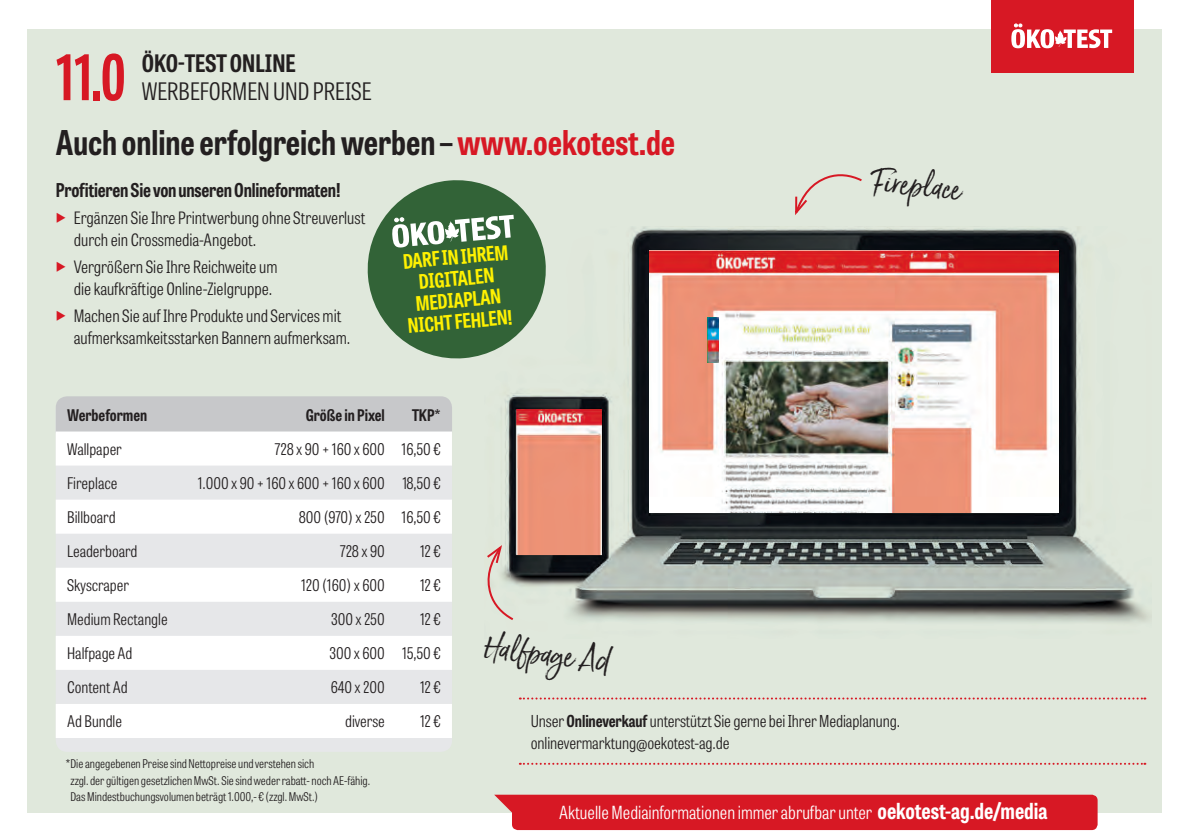
<style>
.page{position:relative;width:1191px;height:840px;background:#fff}
.page>*{position:absolute;margin:0;border:0;box-sizing:border-box;transform-origin:0 0}
.t1{font:700 62.4px "Tablet Gothic Compressed";color:#d71824}
.t2{font:700 34px "Tablet Gothic Condensed";color:#231f20}
.t3{font:30px "Born Ready";color:#231f20}
.t4{font:300 24px "Tablet Gothic Condensed";color:#231f20}
.t5{font:700 24px "Tablet Gothic Condensed";color:#231f20}
.t6{font:700 20px/21.6px "Tablet Gothic Condensed";color:#fff101;text-align:center}
.t7{font:700 19px "Tablet Gothic Condensed";letter-spacing:-.01em;color:#231f20}
.t8{font:300 18px "Tablet Gothic Condensed";color:#fff}
.t9{font:300 17px/21.6px "Tablet Gothic Condensed";color:#231f20}
.t10{font:300 16.4px/22px "Tablet Gothic Condensed";letter-spacing:-.005em;color:#231f20}
.t11{font:300 16px "Tablet Gothic Condensed";color:#231f20}
.t12{font:700 16px "Tablet Gothic Condensed";color:#231f20}
.t13{font:300 12px/16px "Tablet Gothic Condensed";color:#231f20}
.s1{color:#d71824}
.s2{font-weight:700}
.s3{font-weight:700;font-size:22px}
</style>
<div class="page">
<div style="left:27px;top:29px;width:1134px;height:783px;background:#e0e8dc"></div>
<div style="left:991px;top:0;width:142px;height:72px;background:#d71824"></div>
<svg style="left:1011px;top:23px;width:101px;height:25px"></svg>
<img style="left:505px;top:227px;width:646px;height:396px">
<img style="left:649px;top:251px;width:409px;height:261px">
<div style="left:56px;top:397px;width:396px;height:354px;background:#e6e7e9;border-radius:11px"></div>
<div style="left:56px;top:396px;width:396px;height:47px;background:#c7c8ca;border-radius:11px"></div>
<svg style="left:56px;top:431px;width:396px;height:306px;fill:#fff"></svg>
<svg style="left:520px;top:697px;width:625px;height:2px"></svg>
<svg style="left:520px;top:762px;width:625px;height:2px"></svg>
<svg style="left:367px;top:180px;width:183px;height:182px"></svg>
<img style="left:516px;top:409px;width:86px;height:145px">
<div style="left:494px;top:794px;width:603px;height:35px;background:#d71824"></div>
<img style="left:708px;top:317px;width:11px;height:45px">
<svg style="left:795px;top:174px;width:67px;height:41px"></svg>
<svg style="left:487px;top:542px;width:28px;height:79px"></svg>
<h1 class="t1" style="left:56px;top:34px;width:72px">11.0</h1>
<h3 class="t5" style="left:142px;top:47px;width:155px">ÖKO-TEST ONLINE</h3>
<h3 class="t4" style="left:142px;top:75px;width:231px">WERBEFORMEN UND PREISE</h3>
<h2 class="t2" style="left:56px;top:119px;width:621px">Auch online erfolgreich werben – <span class="s1">www.oekotest.de</span></h2>
<p class="t7" style="left:56px;top:177px;width:287px">Profitieren Sie von unseren Onlineformaten!</p>
<p class="t9" style="left:74px;top:206px;width:293px;text-indent:-18px"><span class="s1">◆</span> Ergänzen Sie Ihre Printwerbung ohne Streuverlust durch ein Crossmedia-Angebot.</p>
<p class="t9" style="left:74px;top:255px;width:205px;text-indent:-18px"><span class="s1">◆</span> Vergrößern Sie Ihre Reichweite um die kaufkräftige Online-Zielgruppe.</p>
<p class="t9" style="left:74px;top:304px;width:278px;text-indent:-18px"><span class="s1">◆</span> Machen Sie auf Ihre Produkte und Services mit aufmerksamkeitsstarken Bannern aufmerksam.</p>
<p class="t6" style="left:401px;top:250px;width:108px;rotate:-5deg">DARF IN IHREM<br>DIGITALEN<br>MEDIAPLAN<br>NICHT FEHLEN!</p>
<h3 class="t3" style="left:872px;top:162px;width:94px;rotate:6deg">Fireplace</h3>
<p class="t12" style="left:67px;top:403px;width:82px">Werbeformen</p>
<p class="t12" style="left:306px;top:403px;width:81px">Größe in Pixel</p>
<p class="t12" style="left:412px;top:403px;width:30px">TKP*</p>
<p class="t11" style="left:67px;top:438px;width:56px">Wallpaper</p>
<p class="t11" style="left:275px;top:438px;width:167px">728 x 90 + 160 x 600 16,50 €</p>
<p class="t11" style="left:67px;top:472px;width:52px">Fireplace</p>
<p class="t11" style="left:198px;top:472px;width:244px">1.000 x 90 + 160 x 600 + 160 x 600 18,50 €</p>
<p class="t11" style="left:67px;top:506px;width:50px">Billboard</p>
<p class="t11" style="left:299px;top:506px;width:143px">800 (970) x 250 16,50 €</p>
<p class="t11" style="left:67px;top:540px;width:72px">Leaderboard</p>
<p class="t11" style="left:340px;top:540px;width:46px">728 x 90</p>
<p class="t11" style="left:420px;top:540px;width:22px">12 €</p>
<p class="t11" style="left:67px;top:574px;width:63px">Skyscraper</p>
<p class="t11" style="left:301px;top:574px;width:85px">120 (160) x 600</p>
<p class="t11" style="left:420px;top:574px;width:22px">12 €</p>
<p class="t11" style="left:67px;top:608px;width:102px">Medium Rectangle</p>
<p class="t11" style="left:331px;top:608px;width:55px">300 x 250</p>
<p class="t11" style="left:420px;top:608px;width:22px">12 €</p>
<p class="t11" style="left:67px;top:642px;width:67px">Halfpage Ad</p>
<p class="t11" style="left:329px;top:642px;width:113px">300 x 600 15,50 €</p>
<p class="t11" style="left:67px;top:676px;width:62px">Content Ad</p>
<p class="t11" style="left:331px;top:676px;width:55px">640 x 200</p>
<p class="t11" style="left:420px;top:676px;width:22px">12 €</p>
<p class="t11" style="left:67px;top:710px;width:56px">Ad Bundle</p>
<p class="t11" style="left:345px;top:710px;width:41px">diverse</p>
<p class="t11" style="left:420px;top:710px;width:22px">12 €</p>
<p class="t13" style="left:70px;top:755px;width:301px;text-indent:-4px">*Die angegebenen Preise sind Nettopreise und verstehen sich<br>zzgl. der gültigen gesetzlichen MwSt. Sie sind weder rabatt- noch AE-fähig.<br>Das Mindestbuchungsvolumen beträgt 1.000,- € (zzgl. MwSt.)</p>
<h3 class="t3" style="left:487px;top:628px;width:127px;rotate:6deg">Halfpage Ad</h3>
<p class="t10" style="left:531px;top:708px;width:371px">Unser <span class="s2">Onlineverkauf</span> unterstützt Sie gerne bei Ihrer Mediaplanung. onlinevermarktung@oekotest-ag.de</p>
<p class="t8" style="left:559px;top:800px;width:490px">Aktuelle Mediainformationen immer abrufbar unter <span class="s3">oekotest-ag.de/media</span></p>
</div>
